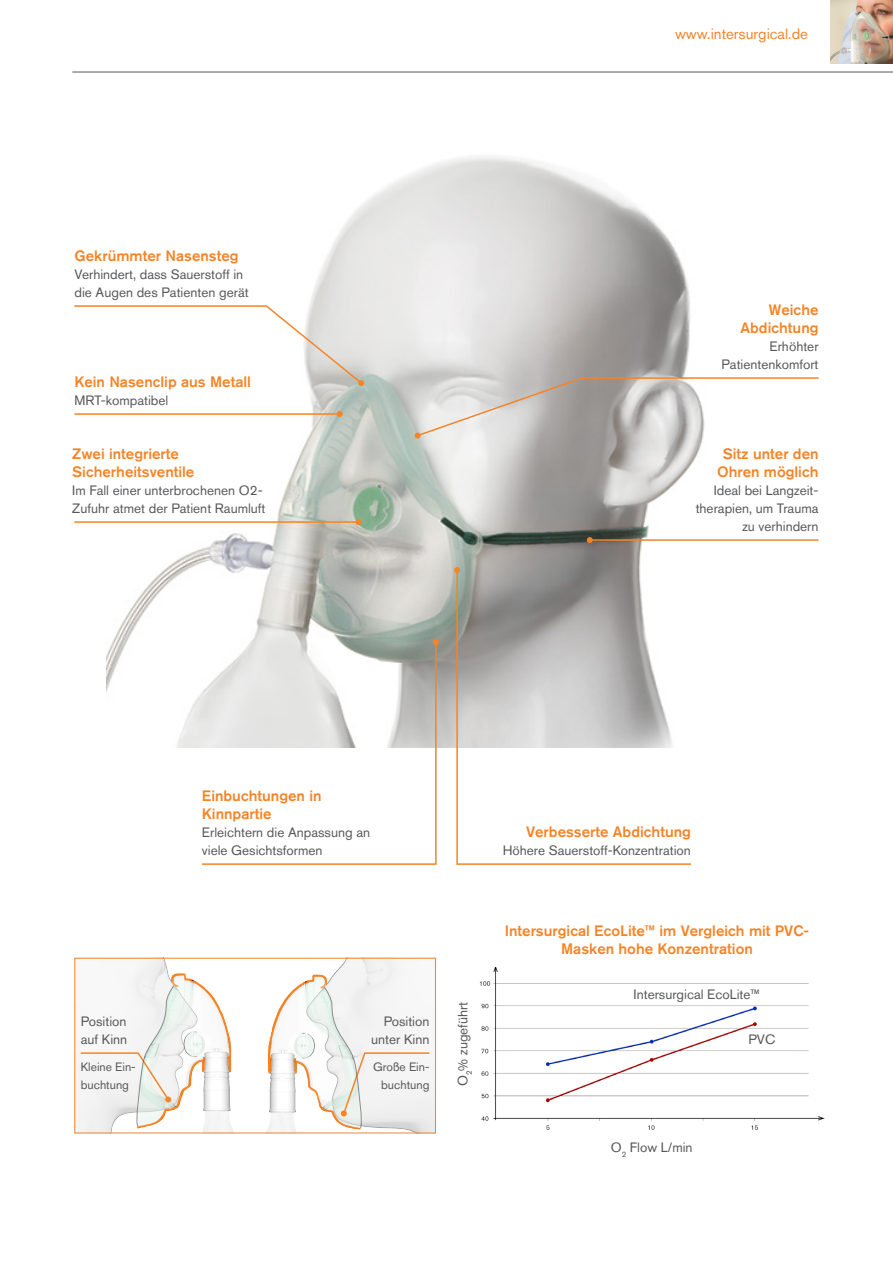
<style>
.page{position:relative;width:893px;height:1263px;background:#fff}
.page>*{position:absolute;margin:0;border:0;box-sizing:border-box;transform-origin:0 0}
.t1{font:500 15px/18px "Akzidenz Grotesk BQ";color:#f58427}
.t2{font:15px "Akzidenz Grotesk BQ";color:#f58427}
.t3{font:13.5px/18px "Akzidenz Grotesk BQ";color:#57585a}
.t4{font:12px/18px "Akzidenz Grotesk BQ";color:#57585a}
.t5{font:7.8px "Akzidenz Grotesk BQ";color:#57585a}
</style>
<div class="page">
<hr style="left:72px;top:72px;width:821px;height:1px;background:#57585a">
<img style="left:106px;top:156px;width:597px;height:591px">
<svg style="left:74px;top:305px;width:290px;height:81px"></svg>
<svg style="left:456px;top:569px;width:236px;height:296px"></svg>
<svg style="left:454px;top:567px;width:6px;height:6px"></svg>
<svg style="left:415px;top:377px;width:404px;height:62px"></svg>
<img style="left:76px;top:960px;width:358px;height:171px">
<div style="left:74px;top:958px;width:362px;height:175px;border:1px solid #f58427"></div>
<hr style="left:74px;top:413px;width:266px;height:2px;background:#f58427">
<svg style="left:337px;top:411px;width:6px;height:6px"></svg>
<svg style="left:79px;top:984px;width:96px;height:142px"></svg>
<svg style="left:323px;top:986px;width:108px;height:142px"></svg>
<hr style="left:74px;top:521px;width:285px;height:2px;background:#f58427">
<svg style="left:356px;top:519px;width:6px;height:6px"></svg>
<hr style="left:590px;top:539px;width:229px;height:2px;background:#f58427">
<svg style="left:587px;top:537px;width:6px;height:6px"></svg>
<svg style="left:200px;top:641px;width:237px;height:224px"></svg>
<svg style="left:433px;top:639px;width:6px;height:6px"></svg>
<img style="left:830px;top:0;width:63px;height:63px">
<img style="left:479px;top:967px;width:346px;height:163px">
<div style="left:801px;top:1121px;width:37px;height:17px;background:#fff"></div>
<p class="t1" style="left:75px;top:246px;width:165px">Gekrümmter Nasensteg</p>
<p class="t3" style="left:75px;top:265px;width:176px">Verhindert, dass Sauerstoff in die Augen des Patienten gerät</p>
<p class="t1" style="left:74px;top:372px;width:178px">Kein Nasenclip aus Metall</p>
<p class="t3" style="left:74px;top:391px;width:95px">MRT-kompatibel</p>
<p class="t1" style="left:72px;top:444px;width:124px">Zwei integrierte<br>Sicherheitsventile</p>
<p class="t3" style="left:72px;top:481px;width:195px">Im Fall einer unterbrochenen O2-<br>Zufuhr atmet der Patient Raumluft</p>
<p class="t2" style="left:675px;top:25px;width:134px">www.intersurgical.de</p>
<p class="t1" style="left:740px;top:300px;width:80px;text-align:right">Weiche<br>Abdichtung</p>
<p class="t3" style="left:721px;top:337px;width:99px;text-align:right">Erhöhter<br>Patientenkomfort</p>
<p class="t1" style="left:717px;top:444px;width:103px;text-align:center">Sitz unter den<br>Ohren möglich</p>
<p class="t3" style="left:696px;top:481px;width:124px;text-align:right">Ideal bei Langzeit&shy;therapien, um Trauma zu verhindern</p>
<p class="t1" style="left:202px;top:786px;width:121px">Einbuchtungen in<br>Kinnpartie</p>
<p class="t3" style="left:202px;top:823px;width:170px">Erleichtern die Anpassung an viele Gesichtsformen</p>
<p class="t3" style="left:81px;top:1012px;width:48px">Position auf Kinn</p>
<p class="t3" style="left:371px;top:1012px;width:60px;text-align:right">Position unter Kinn</p>
<p class="t4" style="left:81px;top:1058px;width:56px">Kleine Ein&shy;buchtung</p>
<p class="t4" style="left:373px;top:1058px;width:58px;text-align:right">Große Ein&shy;buchtung</p>
<p class="t3" style="left:454px;top:1086px;width:86px;rotate:-90deg">O % zugeführt</p>
<p class="t5" style="left:465px;top:1075px;width:6px;rotate:-90deg">2</p>
<p class="t1" style="left:526px;top:822px;width:166px">Verbesserte Abdichtung</p>
<p class="t3" style="left:503px;top:841px;width:190px">Höhere Sauerstoff-Konzentration</p>
<p class="t1" style="left:505px;top:921px;width:306px;text-align:center">Intersurgical EcoLite™ im Vergleich mit PVC-<br>Masken hohe Konzentration</p>
<p class="t3" style="left:634px;top:985px;width:128px">Intersurgical EcoLite™</p>
<p class="t3" style="left:611px;top:1138px;width:83px">O<sub>2</sub> Flow L/min</p>
<p class="t3" style="left:748px;top:1030px;width:28px">PVC</p>
</div>
